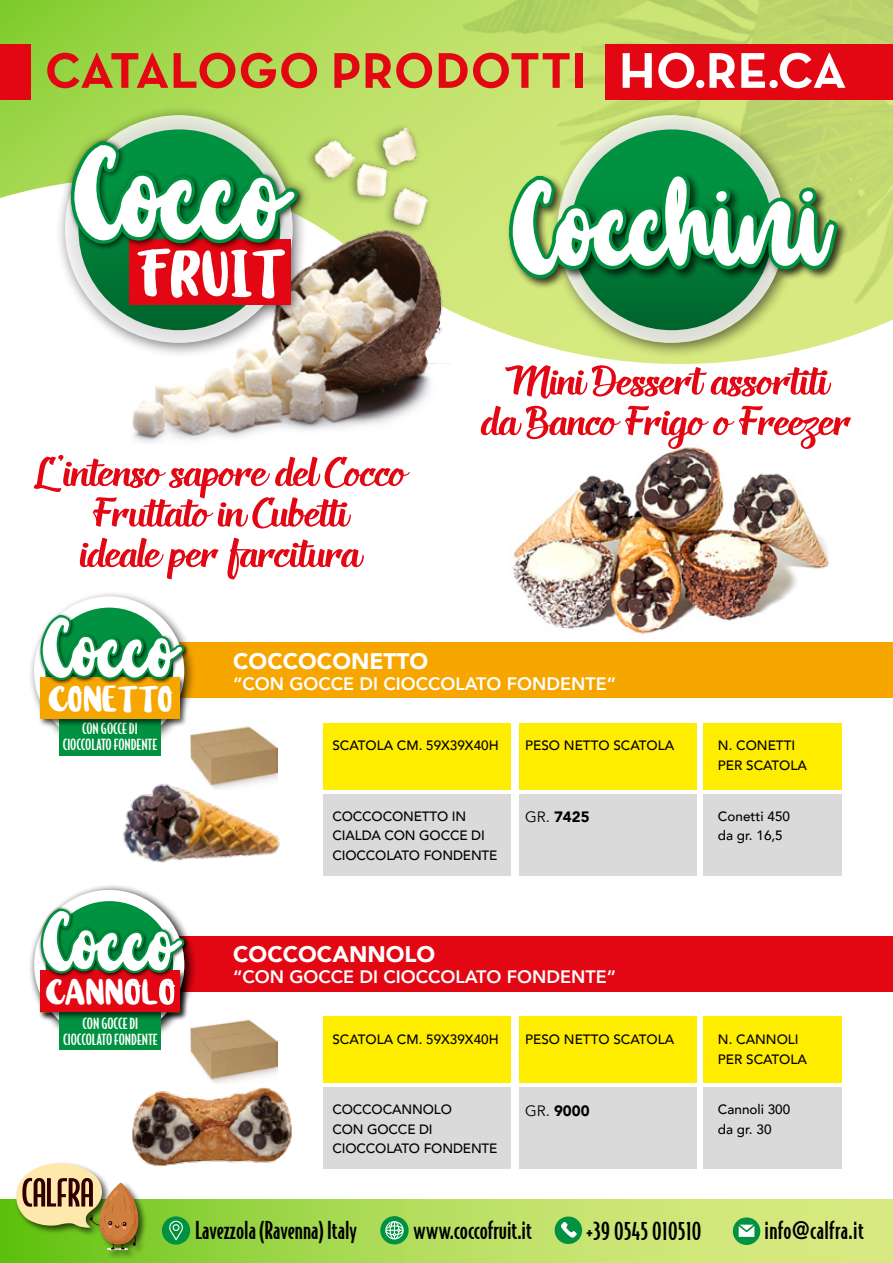
<style>
.page{position:relative;width:893px;height:1263px;background:#fff}
.page>*{position:absolute;margin:0;border:0;box-sizing:border-box;transform-origin:0 0}
.t1{font:51px/40.5px "Deadhead Script";color:#e30613;text-align:center;scale:1.2 1}
.t2{font:51px "Neutra Text TF Bold Alt";letter-spacing:.01em;color:#e30613}
.t3{font:30.75px "Baby Wildy Personal";color:#fff;scale:1.49 1}
.t4{font:30.6px "Baby Wildy Personal";color:#fff;scale:1.49 1}
.t5{font:500 23.7px "Bodega Sans";color:#000}
.t6{font:500 23.55px "Bodega Sans";letter-spacing:.02em;color:#000}
.t7{font:900 22.5px "Avenir";color:#fff}
.t8{font:800 18px "Avenir";color:#fff}
.t9{font:900 15px "Avenir";color:#000}
.t10{font:500 14.7px/15.1px "Bodega Sans";color:#fff;text-align:center}
.t11{font:500 13.5px/19.5px "Avenir";color:#000}
.s1{color:#fff}
.s2{font-weight:400}
.s3{font-family:"Futura";font-stretch:condensed}
</style>
<div class="page">
<div style="left:102px;top:643px;width:791px;height:55px;background:#f7a600"></div>
<svg style="left:0;top:0;width:450px;height:229px"></svg>
<img style="left:450px;top:0;width:443px;height:364px">
<img style="left:512px;top:447px;width:317px;height:187px">
<svg style="left:0;top:1199px;width:893px;height:64px"></svg>
<div style="left:15px;top:1161px;width:133px;height:98px;background:#000;opacity:.65"></div>
<svg style="left:13px;top:1163px;width:125px;height:87px"></svg>
<div style="left:733px;top:1217px;width:27px;height:28px;background:#009240;border-radius:50%"></div>
<svg style="left:739px;top:1225px;width:15px;height:12px"></svg>
<svg style="left:553px;top:1215px;width:30px;height:30px"></svg>
<svg style="left:162px;top:1216px;width:28px;height:28px"></svg>
<svg style="left:380px;top:1216px;width:29px;height:28px"></svg>
<img style="left:132px;top:229px;width:319px;height:214px">
<div style="left:55px;top:105px;width:258px;height:253px;background:#000;opacity:.65"></div>
<svg style="left:65px;top:115px;width:228px;height:228px"></svg>
<div style="left:67px;top:138px;width:238px;height:113px;background:#000;opacity:.75"></div>
<svg style="left:73px;top:137px;width:230px;height:202px"></svg>
<svg style="left:74px;top:129px;width:221px;height:201px"></svg>
<div style="left:304px;top:134px;width:54px;height:53px;background:#000;opacity:.4"></div>
<img style="left:314px;top:140px;width:40px;height:38px">
<div style="left:346px;top:158px;width:45px;height:47px;background:#000;opacity:.4"></div>
<img style="left:354px;top:162px;width:35px;height:36px">
<div style="left:382px;top:183px;width:51px;height:53px;background:#000;opacity:.4"></div>
<img style="left:389px;top:185px;width:43px;height:44px">
<div style="left:371px;top:122px;width:51px;height:52px;background:#000;opacity:.4"></div>
<img style="left:376px;top:122px;width:49px;height:51px">
<div style="left:605px;top:44px;width:288px;height:55px;background:#e30613"></div>
<div style="left:0;top:44px;width:31px;height:55px;background:#e30613"></div>
<div style="left:549px;top:107px;width:252px;height:252px;background:#000;opacity:.65"></div>
<svg style="left:557px;top:115px;width:228px;height:228px"></svg>
<div style="left:507px;top:170px;width:342px;height:120px;background:#000;opacity:.75"></div>
<svg style="left:510px;top:121px;width:331px;height:166px"></svg>
<svg style="left:512px;top:129px;width:322px;height:201px"></svg>
<div style="left:102px;top:936px;width:791px;height:55px;background:#e30613"></div>
<div style="left:28px;top:590px;width:169px;height:168px;background:#000;opacity:.65"></div>
<svg style="left:34px;top:596px;width:150px;height:150px"></svg>
<div style="left:59px;top:676px;width:101px;height:79px;background:#009240"></div>
<div style="left:38px;top:613px;width:151px;height:72px;background:#000;opacity:.75"></div>
<svg style="left:42px;top:612px;width:146px;height:129px"></svg>
<div style="left:324px;top:723px;width:187px;height:66px;background:#ffed00"></div>
<div style="left:704px;top:723px;width:138px;height:66px;background:#ffed00"></div>
<div style="left:519px;top:723px;width:177px;height:66px;background:#ffed00"></div>
<div style="left:519px;top:794px;width:177px;height:82px;background:#dadada"></div>
<div style="left:324px;top:794px;width:187px;height:82px;background:#dadada"></div>
<div style="left:704px;top:794px;width:138px;height:82px;background:#dadada"></div>
<img style="left:123px;top:784px;width:157px;height:79px">
<img style="left:191px;top:719px;width:87px;height:70px">
<div style="left:324px;top:1017px;width:187px;height:66px;background:#ffed00"></div>
<div style="left:704px;top:1017px;width:138px;height:66px;background:#ffed00"></div>
<div style="left:519px;top:1017px;width:177px;height:66px;background:#ffed00"></div>
<div style="left:519px;top:1087px;width:177px;height:82px;background:#dadada"></div>
<div style="left:324px;top:1087px;width:187px;height:82px;background:#dadada"></div>
<div style="left:704px;top:1087px;width:138px;height:82px;background:#dadada"></div>
<img style="left:191px;top:1019px;width:87px;height:64px">
<div style="left:28px;top:884px;width:168px;height:167px;background:#000;opacity:.65"></div>
<svg style="left:34px;top:890px;width:150px;height:149px"></svg>
<div style="left:60px;top:971px;width:101px;height:79px;background:#009240"></div>
<div style="left:39px;top:906px;width:150px;height:72px;background:#000;opacity:.75"></div>
<svg style="left:42px;top:906px;width:146px;height:129px"></svg>
<img style="left:129px;top:1087px;width:163px;height:82px">
<h1 class="t2" style="left:45px;top:39px;width:803px">CATALOGO PRODOTTI <span class="s1">HO.RE.CA</span></h1>
<h1 class="t1" style="left:34px;top:456px;width:311px">L'intenso sapore del Cocco<br>Fruttato in Cubetti<br>ideale per farcitura</h1>
<h1 class="t1" style="left:481px;top:365px;width:310px">Mini Dessert assortiti<br>da Banco Frigo o Freezer</h1>
<h2 class="t3" style="left:49px;top:683px;width:85px">CONETTO</h2>
<p class="t10" style="left:63px;top:721px;width:96px">CON GOCCE DI<br>CIOCCOLATO FONDENTE</p>
<h3 class="t7" style="left:233px;top:641px;width:196px">COCCOCONETTO</h3>
<h3 class="t8" style="left:233px;top:669px;width:384px">“CON GOCCE DI CIOCCOLATO FONDENTE”</h3>
<p class="t11" style="left:332px;top:735px;width:168px">SCATOLA CM. 59X39X40H</p>
<p class="t11" style="left:525px;top:735px;width:150px">PESO NETTO SCATOLA</p>
<p class="t11" style="left:718px;top:735px;width:91px">N. CONETTI<br>PER SCATOLA</p>
<p class="t11" style="left:332px;top:806px;width:167px">COCCOCONETTO IN<br>CIALDA CON GOCCE DI<br>CIOCCOLATO FONDENTE</p>
<p class="t9" style="left:525px;top:804px;width:66px"><span class="s2">GR.</span> 7425</p>
<p class="t11" style="left:718px;top:806px;width:74px">Conetti 450 da gr. 16,5</p>
<h3 class="t4" style="left:46px;top:977px;width:89px">CANNOLO</h3>
<p class="t10" style="left:63px;top:1016px;width:96px">CON GOCCE DI<br>CIOCCOLATO FONDENTE</p>
<h2 class="t3" style="left:68px;top:977px;width:63px">O ETT</h2>
<h3 class="t7" style="left:233px;top:935px;width:203px">COCCOCANNOLO</h3>
<h3 class="t8" style="left:233px;top:963px;width:384px">“CON GOCCE DI CIOCCOLATO FONDENTE”</h3>
<p class="t11" style="left:332px;top:1029px;width:168px">SCATOLA CM. 59X39X40H</p>
<p class="t11" style="left:525px;top:1029px;width:150px">PESO NETTO SCATOLA</p>
<p class="t11" style="left:718px;top:1029px;width:91px">N. CANNOLI<br>PER SCATOLA</p>
<p class="t11" style="left:332px;top:1099px;width:167px">COCCOCANNOLO<br>CON GOCCE DI<br>CIOCCOLATO FONDENTE</p>
<p class="t9" style="left:525px;top:1098px;width:66px"><span class="s2">GR.</span> 9000</p>
<p class="t11" style="left:718px;top:1099px;width:74px">Cannoli 300 da gr. 30</p>
<h3 class="t5" style="left:195px;top:1216px;width:163px">Lavezzola (Ravenna) Italy</h3>
<h3 class="t5" style="left:414px;top:1216px;width:120px">www.coccofruit.it</h3>
<h3 class="t6" style="left:586px;top:1216px;width:117px">+39 0545 010510</h3>
<h3 class="t6" style="left:764px;top:1216px;width:101px">info<span class="s3">@</span>calfra.it</h3>
</div>
